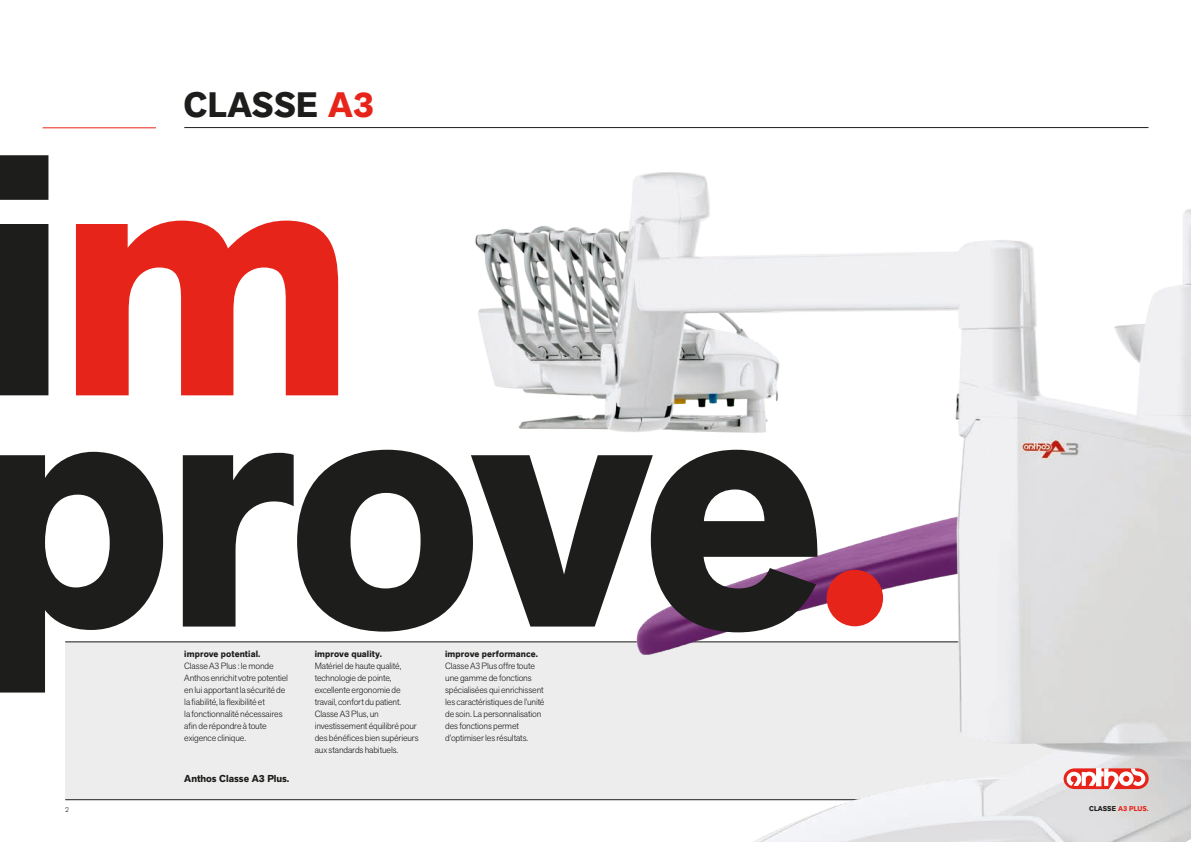
<style>
.page{position:relative;width:1191px;height:842px;background:#fff}
.page>*{position:absolute;margin:0;border:0;box-sizing:border-box;transform-origin:0 0}
.t1{font:700 340px "Akzid Grtsk Next";letter-spacing:-.025em;color:#1d1d1b}
.t2{font:700 35px "Akzid Grtsk Next";letter-spacing:.01em;color:#1d1d1b}
.t3{font:700 10px "Akzid Grtsk Next";color:#1d1d1b}
.t4{font:300 9px/12px "Akzid Grtsk Next";letter-spacing:-.015em;color:#1d1d1b}
.t5{font:700 9px "Akzid Grtsk Next";letter-spacing:.01em;color:#1d1d1b}
.t6{font:700 7px "Akzid Grtsk Next";letter-spacing:.01em;color:#e72419}
.t7{font:300 7px "Akzid Grtsk Next";color:#1d1d1b}
.s1{color:#e72419}
.s2{color:#fff}
.s3{color:#1d1d1b}
</style>
<div class="page">
<div style="left:65px;top:642px;width:1083px;height:158px;background:#ededed"></div>
<hr style="left:65px;top:799px;width:1083px;height:1px;background:#1d1d1b">
<hr style="left:65px;top:642px;width:984px;height:1px;background:#1d1d1b">
<img style="left:396px;top:173px;width:795px;height:669px">
<hr style="left:184px;top:127px;width:964px;height:1px;background:#1d1d1b">
<hr style="left:43px;top:128px;width:113px;height:1px;background:#e72419">
<svg style="left:1063px;top:768px;width:85px;height:21px;background:#f1938d"></svg>
<div style="left:826px;top:570px;width:57px;height:56px;background:#e72419;border-radius:50%"></div>
<h2 class="t2" style="left:184px;top:82px;width:201px">CLASSE <span class="s1">A3</span><span class="s2">.</span></h2>
<h1 class="t1" style="left:-23px;top:56px;width:378px">i<span class="s1">m</span></h1>
<h1 class="t1" style="left:-24px;top:287px;width:850px">prove</h1>
<p class="t5" style="left:445px;top:648px;width:94px">improve performance.</p>
<p class="t4" style="left:445px;top:660px;width:101px">Classe A3 Plus offre toute une gamme de fonctions spécialisées qui enrichissent les caractéristiques de l’unité de soin. La personnalisation des fonctions permet d’optimiser les résultats.</p>
<p class="t5" style="left:315px;top:648px;width:69px">improve quality.</p>
<p class="t4" style="left:315px;top:660px;width:105px">Matériel de haute qualité, technologie de pointe, excellente ergonomie de travail, confort du patient.<br>Classe A3 Plus, un investissement équilibré pour des bénéfices bien supérieurs aux standards habituels.</p>
<p class="t5" style="left:184px;top:648px;width:78px">improve potential.</p>
<p class="t4" style="left:184px;top:660px;width:105px">Classe A3 Plus : le monde<br>Anthos enrichit votre potentiel en lui apportant la sécurité de la fiabilité, la flexibilité et<br>la fonctionnalité nécessaires afin de répondre à toute exigence clinique.</p>
<p class="t3" style="left:184px;top:772px;width:107px">Anthos Classe A3 Plus.</p>
<p class="t7" style="left:65px;top:805px;width:5px">2</p>
<p class="t6" style="left:1089px;top:804px;width:61px"><span class="s3">CLASSE</span> A3 PLUS.</p>
</div>
